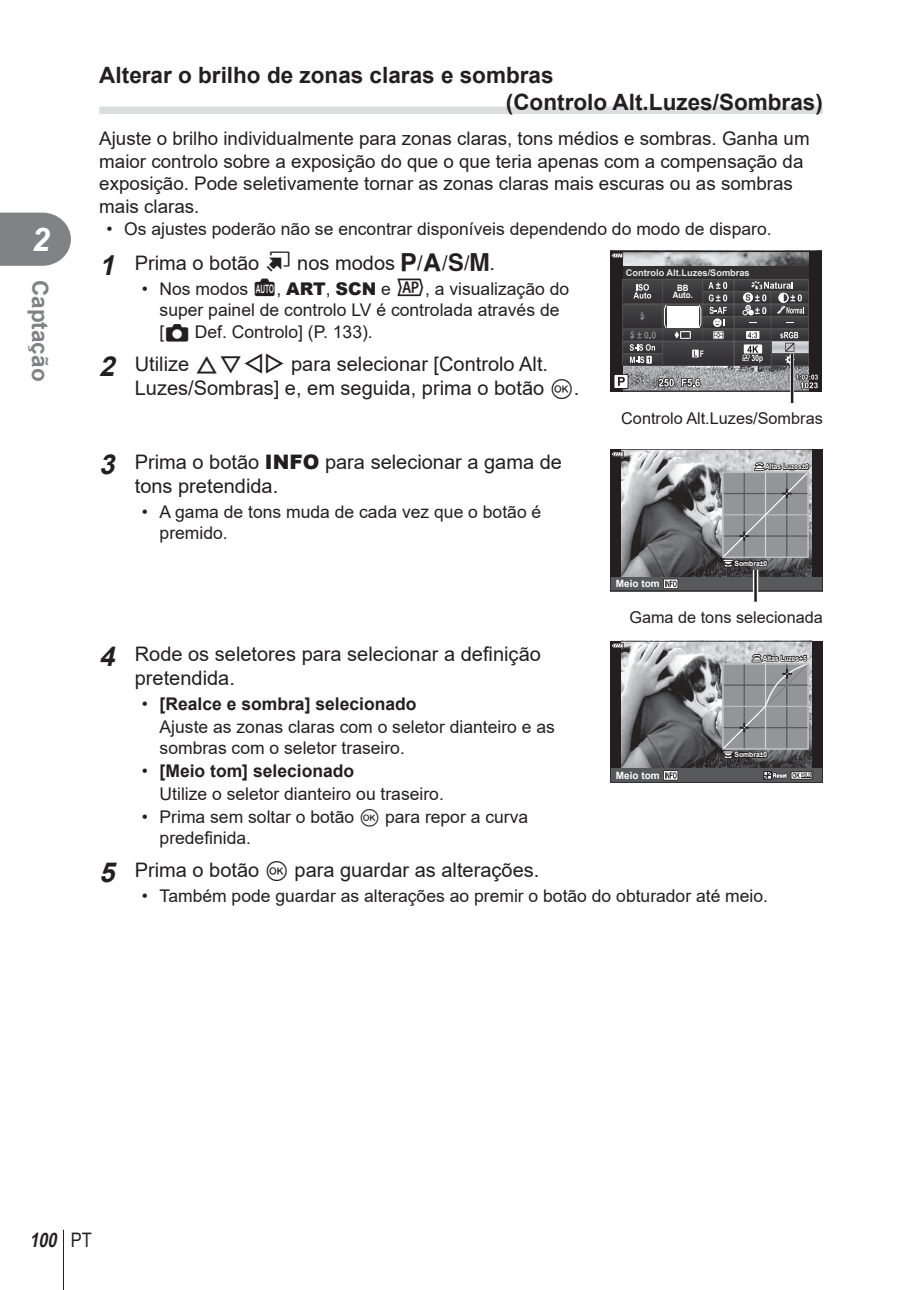
<style>
.page{position:relative;width:908px;height:1290px;background:#fff}
.page>*{position:absolute;margin:0;border:0;box-sizing:border-box;transform-origin:0 0}
.t1{font:italic 700 32.5px "Arial";color:#fff}
.t2{font:700 22.5px/27px "Arial";color:#231f20}
.t3{font:700 22.5px "Arial";color:#808285}
.t4{font:20px/24px "Arial";color:#231f20}
.t5{font:italic 700 20px "Arial Narrow";color:#231f20}
.t6{font:18.75px/22.5px "Arial";color:#231f20}
.t7{font:17.5px/21px "Arial";color:#231f20}
.t8{font:16.25px "Arial";color:#231f20}
.t9{font:700 10px "Arial";color:#fff}
.t10{font:700 9.25px "Arial";color:#e6e7e8}
.t11{font:700 8.75px/8px "Arial";color:#fff;text-align:center;scale:.9 1}
.t12{font:700 7.25px "Arial";color:#fff;scale:.9 1}
.t13{font:700 7.25px "Arial";color:#fff;scale:.93 1}
.s1{font-weight:700;font-style:italic;font-size:27.5px}
.s2{font-family:"Olympus 28"}
.s3{font-family:"Olympus 2"}
.s4{font-weight:900}
.s5{font-family:"Olympus 3"}
.s6{font-family:"olympus 15"}
.s7{font-family:"Olympus 7"}
.s8{font-weight:700}
.s9{font-weight:400;font-style:normal}
</style>
<div class="page">
<svg style="left:0;top:213px;width:71px;height:53px;background:#8b8d8f"></svg>
<hr style="left:63px;top:1230px;width:1px;height:60px;background:#231f20">
<div style="left:99px;top:107px;width:723px;height:7px;background:#dcddde"></div>
<svg style="left:610px;top:251px;width:211px;height:141px;background:#636263"></svg>
<svg style="left:789px;top:353px;width:1px;height:39px"></svg>
<hr style="left:790px;top:353px;width:3px;height:50px;background:#231f20">
<svg style="left:610px;top:449px;width:212px;height:143px;background:#7b7c7e"></svg>
<div style="left:752px;top:570px;width:5px;height:32px;background:#fff"></div>
<hr style="left:754px;top:570px;width:2px;height:32px;background:#231f20">
<svg style="left:610px;top:641px;width:212px;height:142px;background:#7b7c7e"></svg>
<h1 class="t1" style="left:32px;top:221px;width:20px">2</h1>
<p class="t3" style="left:53px;top:280px;width:103px;rotate:90deg">Captação</p>
<p class="t2" style="left:505px;top:62px;width:318px;text-indent:-406px">Alterar o brilho de zonas claras e sombras<br>( Controlo Alt.Luzes/Sombras)</p>
<p class="t6" style="left:99px;top:128px;width:711px">Ajuste o brilho individualmente para zonas claras, tons médios e sombras. Ganha um maior controlo sobre a exposição do que o que teria apenas com a compensação da exposição. Pode seletivamente tornar as zonas claras mais escuras ou as sombras mais claras.</p>
<p class="t7" style="left:106px;top:219px;width:666px">• Os ajustes poderão não se encontrar disponíveis dependendo do modo de disparo.</p>
<p class="t4" style="left:99px;top:251px;width:397px"><span class="s1">1</span> Prima o botão <span class="s2">u</span> nos modos <span class="s3">P</span>/<span class="s3">A</span>/<span class="s3">S</span>/<span class="s3">M</span>.</p>
<p class="t7" style="left:159px;top:279px;width:411px;text-indent:-18px">• Nos modos <span class="s2">B</span>, <span class="s4">ART</span>, <span class="s4">SCN</span> e <span class="s2">Z</span>, a visualização do super painel de controlo LV é controlada através de [<span class="s5">K</span> Def. Controlo] (P. 133).</p>
<p class="t4" style="left:135px;top:352px;width:446px;text-indent:-35px"><span class="s1">2</span> Utilize <span class="s6">FGHI</span> para selecionar [Controlo Alt.<br>Luzes/Sombras] e, em seguida, prima o botão <span class="s7">Q</span>.</p>
<p class="t10" style="left:625px;top:268px;width:125px">Controlo Alt.Luzes/Sombras</p>
<p class="t11" style="left:672px;top:283px;width:24px">BB<br>Auto.</p>
<p class="t4" style="left:135px;top:450px;width:428px;text-indent:-35px"><span class="s1">3</span> Prima o botão <span class="s4">INFO</span> para selecionar a gama de tons pretendida.</p>
<p class="t7" style="left:159px;top:502px;width:383px;text-indent:-18px">• A gama de tons muda de cada vez que o botão é premido.</p>
<p class="t4" style="left:135px;top:641px;width:407px;text-indent:-35px"><span class="s1">4</span> Rode os seletores para selecionar a definição pretendida.</p>
<p class="t7" style="left:159px;top:692px;width:396px;line-height:23.2px;text-indent:-18px">• <span class="s8">[Realce e sombra] selecionado<br></span>Ajuste as zonas claras com o seletor dianteiro e as</p>
<p class="t7" style="left:159px;top:737px;width:247px">sombras com o seletor traseiro.</p>
<p class="t7" style="left:159px;top:759px;width:285px;line-height:23.2px;text-indent:-18px">• <span class="s8">[Meio tom] selecionado<br></span>Utilize o seletor dianteiro ou traseiro.</p>
<p class="t7" style="left:159px;top:807px;width:370px;text-indent:-18px">• Prima sem soltar o botão <span class="s7">Q</span> para repor a curva predefinida.</p>
<p class="t8" style="left:621px;top:409px;width:203px">Controlo Alt.Luzes/Sombras</p>
<p class="t12" style="left:764px;top:463px;width:50px">Altas Luzes±0</p>
<p class="t13" style="left:734px;top:559px;width:37px">Sombra±0</p>
<p class="t9" style="left:615px;top:578px;width:45px">Meio tom</p>
<p class="t8" style="left:629px;top:608px;width:195px">Gama de tons selecionada</p>
<p class="t12" style="left:762px;top:654px;width:50px">Altas Luzes+5</p>
<p class="t9" style="left:615px;top:769px;width:45px">Meio tom</p>
<p class="t13" style="left:734px;top:751px;width:37px">Sombra±0</p>
<p class="t4" style="left:99px;top:858px;width:441px"><span class="s1">5</span> Prima o botão <span class="s7">Q</span> para guardar as alterações.</p>
<p class="t7" style="left:142px;top:885px;width:627px">• Também pode guardar as alterações ao premir o botão do obturador até meio.</p>
<p class="t5" style="left:29px;top:1228px;width:64px">100 <span class="s9">PT</span></p>
</div>
